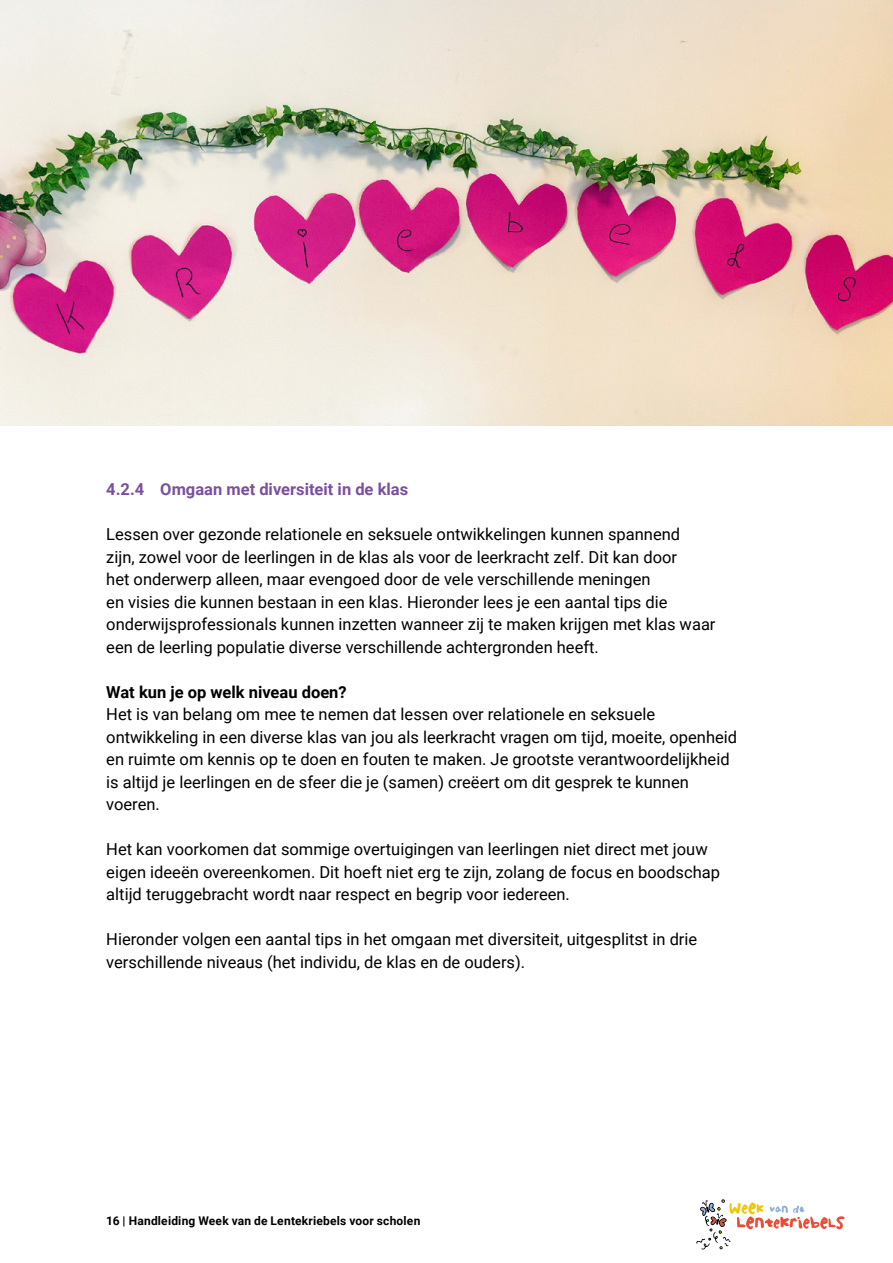
<style>
.page{position:relative;width:893px;height:1263px;background:#fff}
.page>*{position:absolute;margin:0;border:0;box-sizing:border-box;transform-origin:0 0}
.t1{font:16.5px/22.5px "Roboto";color:#000}
.t2{font:700 16.5px "Roboto";color:#7a509c}
.t3{font:700 16.5px "Roboto";color:#000}
.t4{font:700 12px "Roboto";letter-spacing:.015em;color:#000}
</style>
<div class="page">
<svg style="left:696px;top:1199px;width:149px;height:51px"></svg>
<img style="left:0;top:0;width:893px;height:425px">
<p class="t2" style="left:106px;top:478px;width:303px">4.2.4 Omgaan met diversiteit in de klas</p>
<p class="t1" style="left:106px;top:522px;width:611px">Lessen over gezonde relationele en seksuele ontwikkelingen kunnen spannend<br>zijn, zowel voor de leerlingen in de klas als voor de leerkracht zelf. Dit kan door<br>het onderwerp alleen, maar evengoed door de vele verschillende meningen<br>en visies die kunnen bestaan in een klas. Hieronder lees je een aantal tips die onderwijsprofessionals kunnen inzetten wanneer zij te maken krijgen met klas waar een de leerling populatie diverse verschillende achtergronden heeft.</p>
<p class="t3" style="left:106px;top:680px;width:242px">Wat kun je op welk niveau doen?</p>
<p class="t1" style="left:106px;top:702px;width:632px">Het is van belang om mee te nemen dat lessen over relationele en seksuele ontwikkeling in een diverse klas van jou als leerkracht vragen om tijd, moeite, openheid en ruimte om kennis op te doen en fouten te maken. Je grootste verantwoordelijkheid is altijd je leerlingen en de sfeer die je (samen) creëert om dit gesprek te kunnen voeren.</p>
<p class="t1" style="left:106px;top:837px;width:615px">Het kan voorkomen dat sommige overtuigingen van leerlingen niet direct met jouw eigen ideeën overeenkomen. Dit hoeft niet erg te zijn, zolang de focus en boodschap altijd teruggebracht wordt naar respect en begrip voor iedereen.</p>
<p class="t1" style="left:106px;top:927px;width:592px">Hieronder volgen een aantal tips in het omgaan met diversiteit, uitgesplitst in drie verschillende niveaus (het individu, de klas en de ouders).</p>
<p class="t4" style="left:106px;top:1212px;width:316px">16 | Handleiding Week van de Lentekriebels voor scholen</p>
</div>
